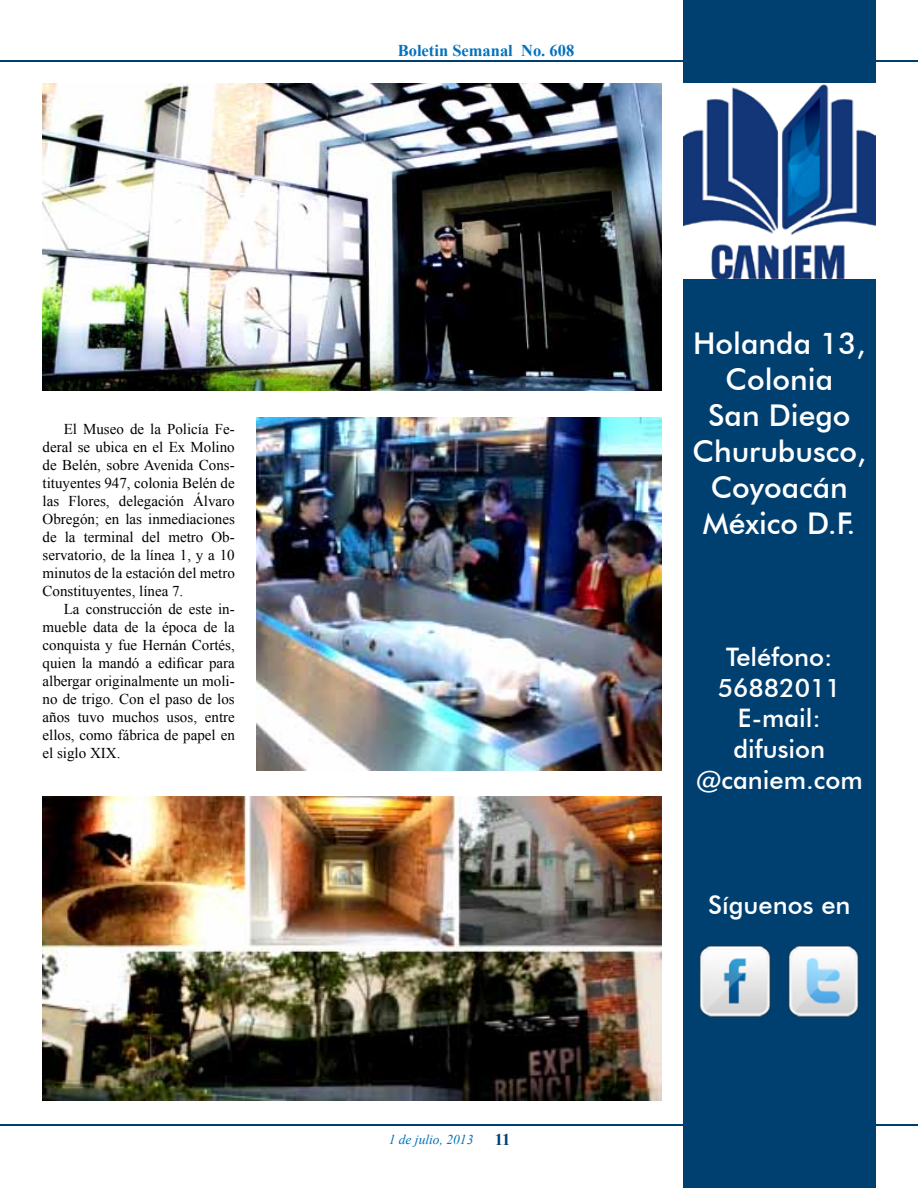
<style>
.page{position:relative;width:918px;height:1188px;background:#fff}
.page>*{position:absolute;margin:0;border:0;box-sizing:border-box;transform-origin:0 0}
.t1{font:500 30px/36px "Futura BT";color:#fff;text-align:center}
.t2{font:500 25.5px/30.6px "Futura BT";color:#fff;text-align:center}
.t3{font:700 16.5px "Times New Roman";color:#0072bc}
.t4{font:700 16.5px "Times New Roman";color:#004071}
.t5{font:15px/18px "Times New Roman";color:#000;text-align:justify}
.t6{font:italic 13.5px "Times New Roman";color:#0072bc}
</style>
<div class="page">
<hr style="left:0;top:1124px;width:918px;height:2px;background:#004071">
<hr style="left:0;top:60px;width:918px;height:2px;background:#004071">
<div style="left:683px;top:0;width:192px;height:1188px;background:#004071"></div>
<img style="left:683px;top:84px;width:192px;height:194px">
<img style="left:699px;top:945px;width:72px;height:72px">
<img style="left:788px;top:945px;width:71px;height:72px">
<img style="left:43px;top:84px;width:619px;height:307px">
<img style="left:256px;top:418px;width:406px;height:352px">
<img style="left:43px;top:796px;width:619px;height:304px">
<p class="t5" style="left:43px;top:419px;width:194px;text-indent:21px">El Museo de la Policía Fe&shy;deral se ubica en el Ex Molino de Belén, sobre Avenida Cons&shy;tituyentes 947, colonia Belén de las Flores, delegación Álvaro Obregón; en las inmediaciones de la terminal del metro Ob&shy;servatorio, de la línea 1, y a 10 minutos de la estación del metro Constituyentes, línea 7.</p>
<p class="t5" style="left:43px;top:599px;width:194px;text-indent:21px">La construcción de este in&shy;mueble data de la época de la conquista y fue Hernán Cortés, quien la mandó a edificar para albergar originalmente un moli&shy;no de trigo. Con el paso de los años tuvo muchos usos, entre ellos, como fábrica de papel en el siglo XIX.</p>
<p class="t3" style="left:398px;top:39px;width:178px">Boletin Semanal No. 608</p>
<p class="t6" style="left:389px;top:1130px;width:86px">1 de julio, 2013</p>
<p class="t4" style="left:495px;top:1129px;width:17px">11</p>
<h1 class="t1" style="left:692px;top:326px;width:175px">Holanda 13,<br>Colonia<br>San Diego<br>Churubusco,<br>Coyoacán<br>México D.F.</h1>
<h2 class="t2" style="left:696px;top:642px;width:168px">Teléfono:<br>56882011<br>E-mail: difusion @caniem.com</h2>
<h2 class="t2" style="left:708px;top:890px;width:144px">Síguenos en</h2>
</div>
